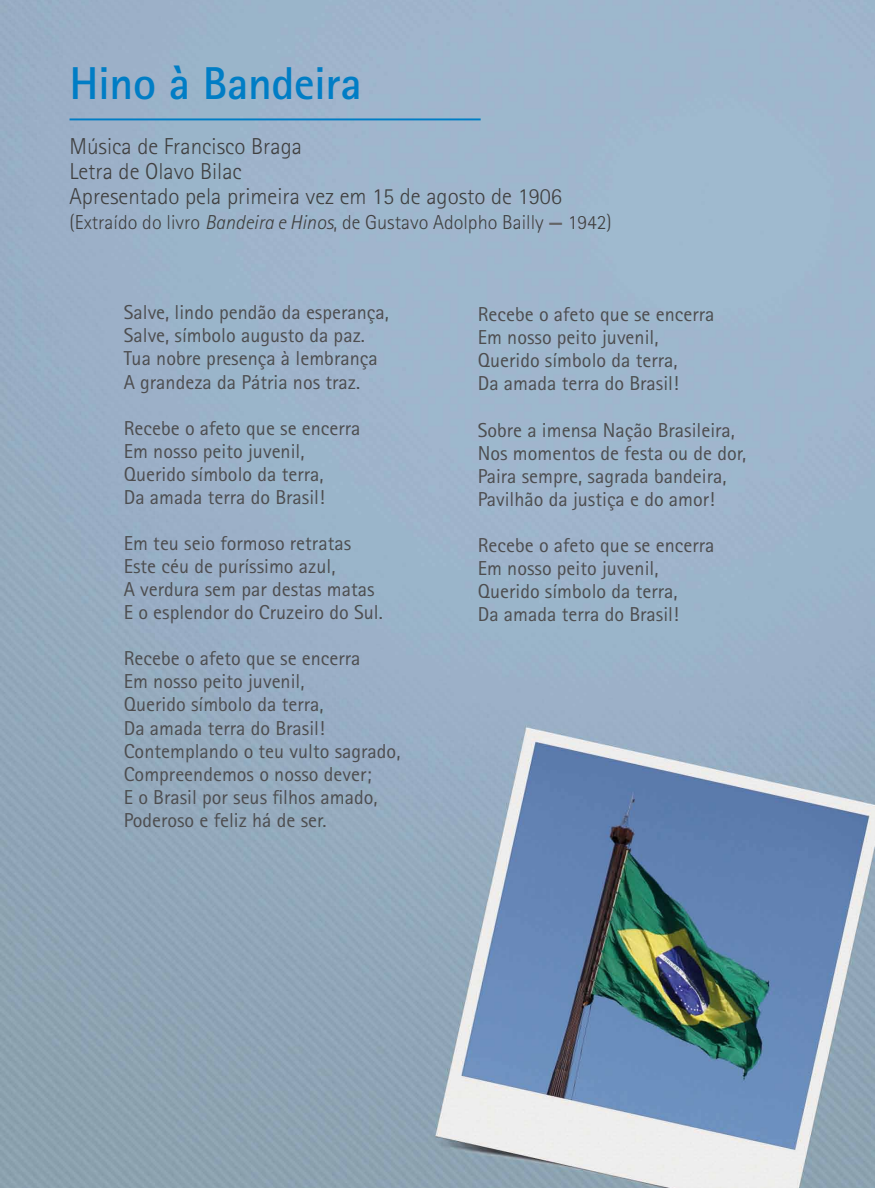
<style>
.page{position:relative;width:875px;height:1188px;background:#fff}
.page>*{position:absolute;margin:0;border:0;box-sizing:border-box;transform-origin:0 0}
.t1{font:700 46.12px "Rotis Sans Serif";letter-spacing:-.01em;color:#007dc5}
.t2{font:300 23px/25px "Rotis Sans Serif";color:#404040}
.t3{font:20.12px/23px "Rotis Sans Serif";color:#4d4d4f}
.t4{font:300 20.12px "Rotis Sans Serif";color:#404040}
.s1{font-style:italic}
.s2{font-weight:700;color:#636466}
</style>
<div class="page">
<img style="left:0;top:0;width:875px;height:1188px">
<hr style="left:70px;top:118px;width:411px;height:2px;background:#007dc5">
<h1 class="t1" style="left:70px;top:54px;width:294px">Hino à Bandeira</h1>
<p class="t2" style="left:70px;top:134px;width:494px">Música de Francisco Braga<br>Letra de Olavo Bilac<br>Apresentado pela primeira vez em 15 de agosto de 1906</p>
<p class="t4" style="left:70px;top:210px;width:544px">(Extraído do livro <span class="s1">Bandeira e Hinos</span>, de Gustavo Adolpho Bailly <span class="s2">—</span> 1942)</p>
<p class="t3" style="left:124px;top:301px;width:267px">Salve, lindo pendão da esperança,<br>Salve, símbolo augusto da paz.<br>Tua nobre presença à lembrança<br>A grandeza da Pátria nos traz.</p>
<p class="t3" style="left:124px;top:416px;width:238px">Recebe o afeto que se encerra<br>Em nosso peito juvenil,<br>Querido símbolo da terra,<br>Da amada terra do Brasil!</p>
<p class="t3" style="left:124px;top:531px;width:261px">Em teu seio formoso retratas<br>Este céu de puríssimo azul,<br>A verdura sem par destas matas<br>E o esplendor do Cruzeiro do Sul.</p>
<p class="t3" style="left:124px;top:647px;width:278px">Recebe o afeto que se encerra<br>Em nosso peito juvenil,<br>Querido símbolo da terra,<br>Da amada terra do Brasil!<br>Contemplando o teu vulto sagrado,<br>Compreendemos o nosso dever;<br>E o Brasil por seus filhos amado,<br>Poderoso e feliz há de ser.</p>
<p class="t3" style="left:478px;top:303px;width:238px">Recebe o afeto que se encerra<br>Em nosso peito juvenil,<br>Querido símbolo da terra,<br>Da amada terra do Brasil!</p>
<p class="t3" style="left:478px;top:418px;width:270px">Sobre a imensa Nação Brasileira,<br>Nos momentos de festa ou de dor,<br>Paira sempre, sagrada bandeira,<br>Pavilhão da justiça e do amor!</p>
<p class="t3" style="left:478px;top:533px;width:238px">Recebe o afeto que se encerra<br>Em nosso peito juvenil,<br>Querido símbolo da terra,<br>Da amada terra do Brasil!</p>
</div>
